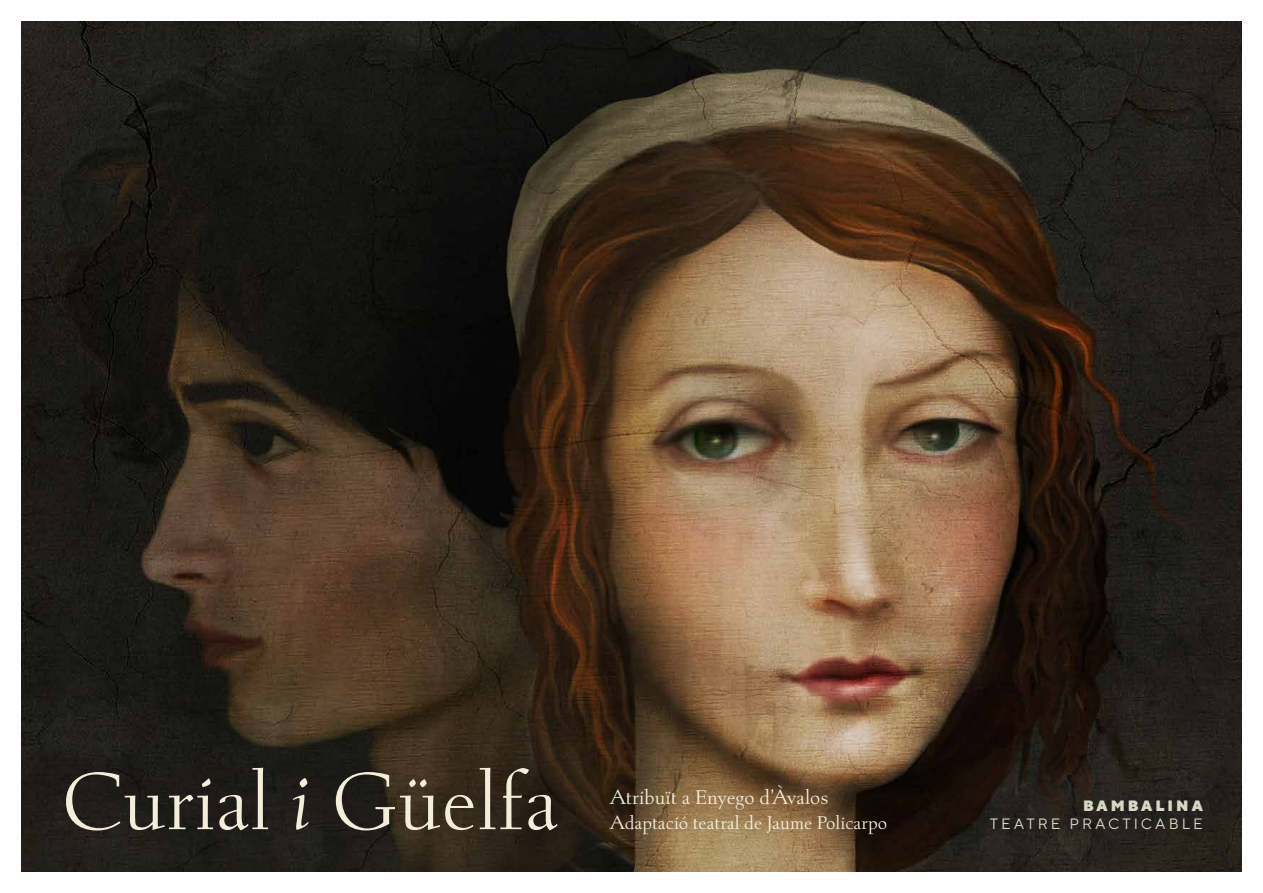
<style>
.page{position:relative;width:1263px;height:893px;background:#fff}
.page>*{position:absolute;margin:0;border:0;box-sizing:border-box;transform-origin:0 0}
.t1{font:300 85.5px "Albertan Pro";color:#f3edda}
.t2{font:21px "Albertan Pro";color:#f3edda}
.t3{font:19.5px "Albertan Pro";color:#f3edda}
.t4{font:15px "TT Norms";letter-spacing:.2em;color:#d7d8c4}
.t5{font:900 15px "TT Norms";letter-spacing:.2em;color:#d7d8c4}
.s1{font-style:italic}
</style>
<div class="page">
<img style="left:21px;top:21px;width:1221px;height:851px">
<h1 class="t1" style="left:62px;top:749px;width:499px">Curial <span class="s1">i</span> Güelfa</h1>
<p class="t2" style="left:610px;top:784px;width:220px">Atribuït a Enyego d’Àvalos</p>
<p class="t3" style="left:610px;top:811px;width:279px">Adaptació teatral de Jaume Policarpo</p>
<p class="t5" style="left:1083px;top:796px;width:121px">BAMBALINA</p>
<p class="t4" style="left:990px;top:815px;width:214px">TEATRE PRACTICABLE</p>
</div>
